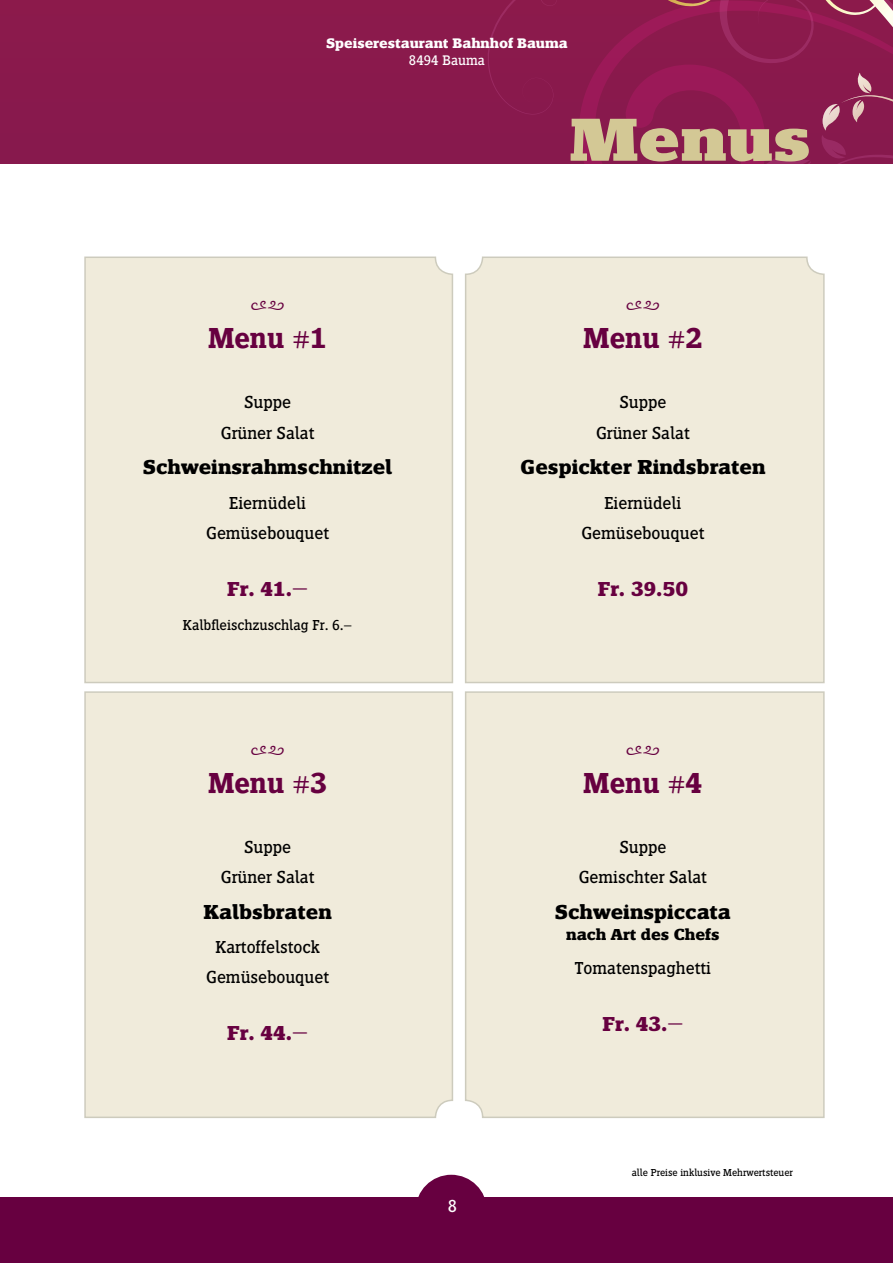
<style>
.page{position:relative;width:893px;height:1263px;background:#fff}
.page>*{position:absolute;margin:0;border:0;box-sizing:border-box;transform-origin:0 0}
.t1{font:900 63px "Siseriff LT Std";color:#d3c895}
.t2{font:600 30px "Siseriff LT Std";color:#670040}
.t3{font:700 21px "Siseriff LT Std";color:#000}
.t4{font:700 21px "Siseriff LT Std";color:#670040}
.t5{font:18px/30px "Siseriff LT Std";color:#000;text-align:center}
.t6{font:18px "Nexa Rust Extras Script";color:#670040}
.t7{font:18px "Siseriff LT Std";color:#fff}
.t8{font:700 16.5px "Siseriff LT Std";color:#000}
.t9{font:15px "Siseriff LT Std";color:#000}
.t10{font:700 14.4px "Siseriff LT Std";color:#fff}
.t11{font:14.4px "Siseriff LT Std";color:#fff}
.t12{font:10.5px "Siseriff LT Std";color:#000}
</style>
<div class="page">
<div style="left:416px;top:1175px;width:71px;height:71px;background:#670040;border-radius:50%"></div>
<div style="left:0;top:0;width:893px;height:164px;background:#89194c"></div>
<svg style="left:488px;top:0;width:65px;height:115px"></svg>
<svg style="left:579px;top:0;width:314px;height:164px"></svg>
<div style="left:0;top:1197px;width:893px;height:66px;background:#670040"></div>
<div style="left:84px;top:256px;width:370px;height:428px;background:#f0ebdb"></div>
<div style="left:465px;top:256px;width:360px;height:428px;background:#f0ebdb"></div>
<div style="left:84px;top:691px;width:370px;height:427px;background:#f0ebdb"></div>
<div style="left:465px;top:691px;width:360px;height:427px;background:#f0ebdb"></div>
<p class="t10" style="left:326px;top:35px;width:243px">Speiserestaurant Bahnhof Bauma</p>
<p class="t11" style="left:409px;top:52px;width:78px">8494 Bauma</p>
<p class="t6" style="left:250px;top:296px;width:36px">op</p>
<h2 class="t2" style="left:208px;top:322px;width:121px">Menu #1</h2>
<p class="t5" style="left:221px;top:387px;width:95px">Suppe<br>Grüner Salat</p>
<p class="t3" style="left:143px;top:456px;width:251px">Schweinsrahmschnitzel</p>
<p class="t5" style="left:206px;top:487px;width:124px">Eiernüdeli<br>Gemüsebouquet</p>
<p class="t4" style="left:227px;top:577px;width:82px">Fr. 41.—</p>
<p class="t9" style="left:183px;top:617px;width:171px">Kalbfleischzuschlag Fr. 6.–</p>
<p class="t6" style="left:250px;top:740px;width:36px">op</p>
<h2 class="t2" style="left:208px;top:766px;width:121px">Menu #3</h2>
<p class="t5" style="left:221px;top:832px;width:95px">Suppe<br>Grüner Salat</p>
<p class="t3" style="left:203px;top:900px;width:130px">Kalbsbraten</p>
<p class="t5" style="left:206px;top:932px;width:124px">Kartoffelstock<br>Gemüsebouquet</p>
<p class="t4" style="left:227px;top:1021px;width:82px">Fr. 44.—</p>
<p class="t7" style="left:448px;top:1196px;width:11px">8</p>
<h1 class="t1" style="left:570px;top:104px;width:242px">Menus</h1>
<p class="t6" style="left:626px;top:296px;width:36px">op</p>
<h2 class="t2" style="left:583px;top:322px;width:121px">Menu #2</h2>
<p class="t5" style="left:596px;top:387px;width:95px">Suppe<br>Grüner Salat</p>
<p class="t3" style="left:520px;top:456px;width:247px">Gespickter Rindsbraten</p>
<p class="t5" style="left:581px;top:487px;width:124px">Eiernüdeli<br>Gemüsebouquet</p>
<p class="t4" style="left:598px;top:577px;width:92px">Fr. 39.50</p>
<p class="t6" style="left:626px;top:740px;width:36px">op</p>
<h2 class="t2" style="left:583px;top:766px;width:121px">Menu #4</h2>
<p class="t5" style="left:579px;top:832px;width:130px">Suppe<br>Gemischter Salat</p>
<p class="t3" style="left:555px;top:900px;width:177px">Schweinspiccata</p>
<p class="t8" style="left:566px;top:925px;width:155px">nach Art des Chefs</p>
<p class="t5" style="left:575px;top:953px;width:138px">Tomatenspaghetti</p>
<p class="t4" style="left:602px;top:1012px;width:82px">Fr. 43.—</p>
<p class="t12" style="left:632px;top:1167px;width:163px">alle Preise inklusive Mehrwertsteuer</p>
</div>
